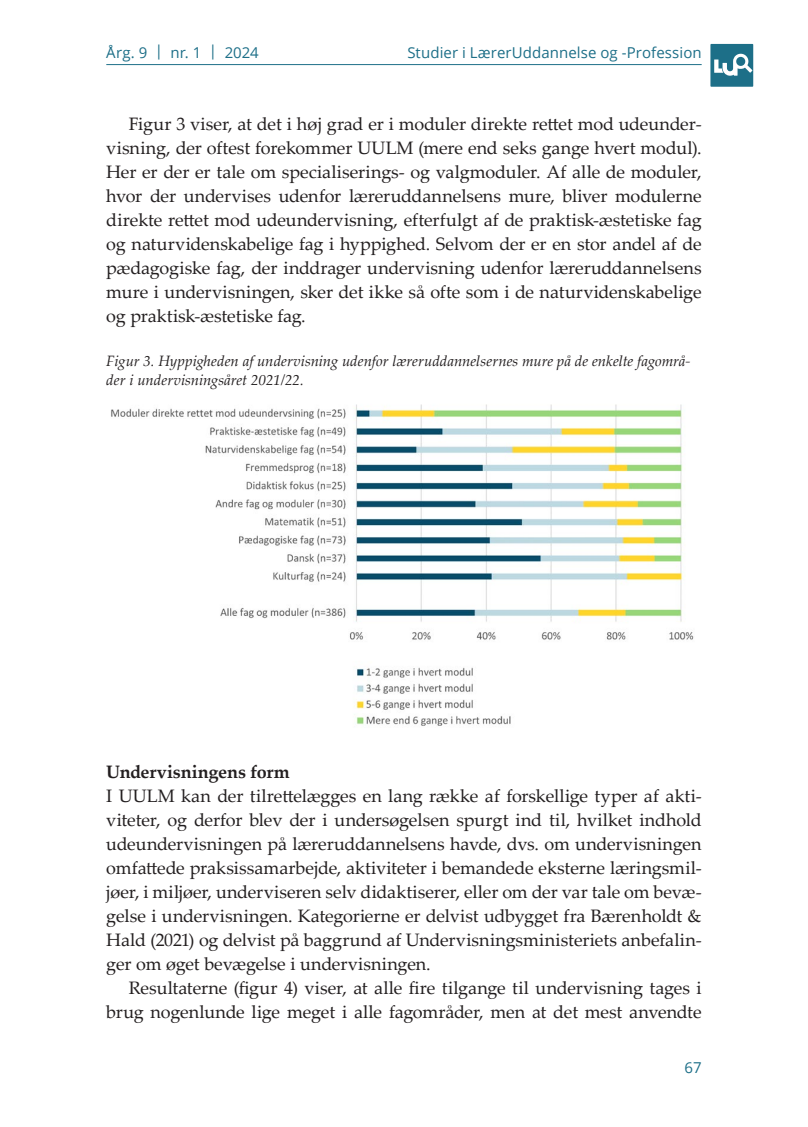
<style>
.page{position:relative;width:808px;height:1127px;background:#fff}
.page>*{position:absolute;margin:0;border:0;box-sizing:border-box;transform-origin:0 0}
.t1{font:18px/24px "Palatino Linotype";letter-spacing:-.01em;color:#231f20;text-align:justify}
.t2{font:700 18px "Palatino Linotype";letter-spacing:-.01em;color:#231f20}
.t3{font:italic 15px/19.5px "Palatino Linotype";color:#231f20}
.t4{font:15px "Open Sans";letter-spacing:.005em;color:#1d6f88}
</style>
<div class="page">
<hr style="left:106px;top:64px;width:596px;height:1px;background:#1d6f88">
<div style="left:710px;top:44px;width:43px;height:43px;background:#1d6f88"></div>
<svg style="left:714px;top:54px;width:38px;height:22px"></svg>
<img style="left:111px;top:404px;width:583px;height:322px">
<p class="t4" style="left:106px;top:42px;width:154px">Årg. 9 | nr. 1 | 2024</p>
<p class="t4" style="left:407px;top:42px;width:296px">Studier i LærerUddannelse og -Profession</p>
<p class="t1" style="left:106px;top:111px;width:597px;text-indent:22px">Figur 3 viser, at det i høj grad er i moduler direkte rettet mod udeunder&shy;visning, der oftest forekommer UULM (mere end seks gange hvert modul).<br>Her er der er tale om specialiserings- og valgmoduler. Af alle de moduler, hvor der undervises udenfor læreruddannelsens mure, bliver modulerne direkte rettet mod udeundervisning, efterfulgt af de praktisk-æstetiske fag og naturvidenskabelige fag i hyppighed. Selvom der er en stor andel af de pædagogiske fag, der inddrager undervisning udenfor læreruddannelsens mure i undervisningen, sker det ikke så ofte som i de naturvidenskabelige og praktisk-æstetiske fag.</p>
<p class="t3" style="left:106px;top:350px;width:586px">Figur 3. Hyppigheden af undervisning udenfor læreruddannelsernes mure på de enkelte fagområ&shy;der i undervisningsåret 2021/22.</p>
<p class="t2" style="left:106px;top:759px;width:185px">Undervisningens form</p>
<p class="t1" style="left:106px;top:783px;width:597px">I UULM kan der tilrettelægges en lang række af forskellige typer af akti&shy;viteter, og derfor blev der i undersøgelsen spurgt ind til, hvilket indhold udeundervisningen på læreruddannelsens havde, dvs. om undervisningen omfattede praksissamarbejde, aktiviteter i bemandede eksterne læringsmil&shy;jøer, i miljøer, underviseren selv didaktiserer, eller om der var tale om bevæ&shy;gelse i undervisningen. Kategorierne er delvist udbygget fra Bærenholdt &amp; Hald (2021) og delvist på baggrund af Undervisningsministeriets anbefalin&shy;ger om øget bevægelse i undervisningen.</p>
<p class="t1" style="left:106px;top:975px;width:597px;text-align:right">Resultaterne (figur 4) viser, at alle fire tilgange til undervisning tages i brug nogenlunde lige meget i alle fagområder, men at det mest anvendte</p>
<p class="t4" style="left:684px;top:1057px;width:19px">67</p>
</div>
